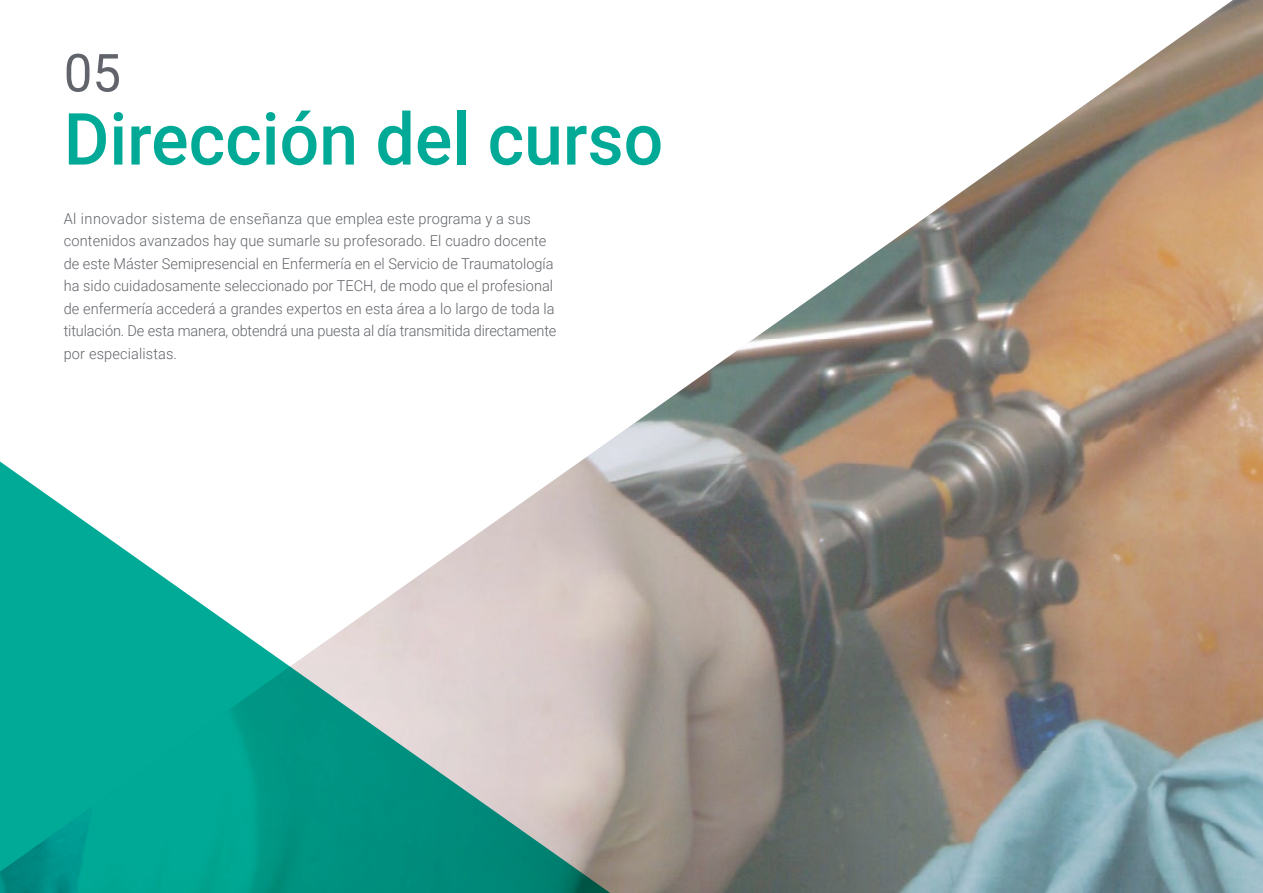
<style>
.page{position:relative;width:1263px;height:893px;background:#fff}
.page>*{position:absolute;margin:0;border:0;box-sizing:border-box;transform-origin:0 0}
.t1{font:500 72px "Roboto";color:#00aa97}
.t2{font:52.5px "Roboto";color:#61646a}
.t3{font:300 15px/22.5px "Roboto";color:#61646a}
</style>
<div class="page">
<img style="left:602px;top:0;width:661px;height:893px">
<svg style="left:0;top:446px;width:640px;height:447px"></svg>
<h2 class="t2" style="left:64px;top:36px;width:59px">05</h2>
<h1 class="t1" style="left:64px;top:89px;width:601px">Dirección del curso</h1>
<p class="t3" style="left:64px;top:207px;width:494px">Al innovador sistema de enseñanza que emplea este programa y a sus contenidos avanzados hay que sumarle su profesorado. El cuadro docente de este Máster Semipresencial en Enfermería en el Servicio de Traumatología ha sido cuidadosamente seleccionado por TECH, de modo que el profesional de enfermería accederá a grandes expertos en esta área a lo largo de toda la titulación. De esta manera, obtendrá una puesta al día transmitida directamente por especialistas.</p>
</div>
